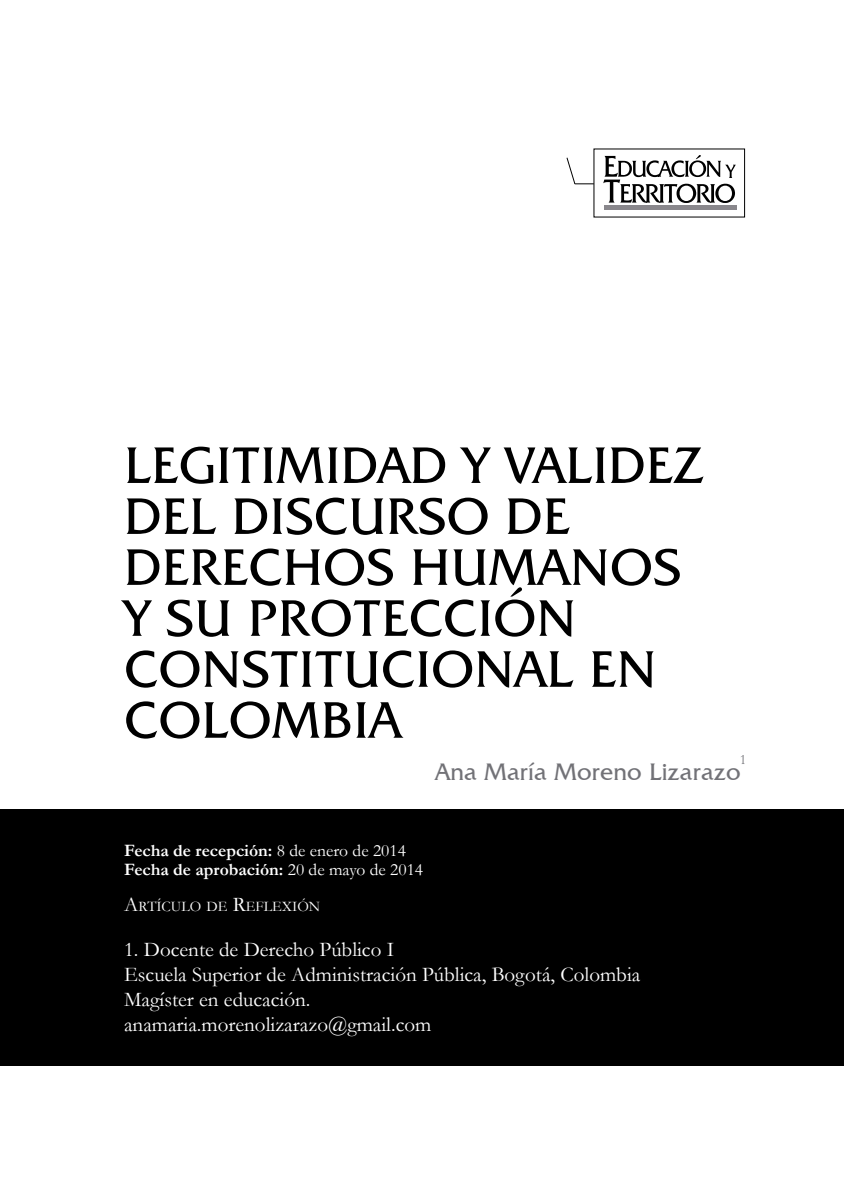
<style>
.page{position:relative;width:844px;height:1191px;background:#fff}
.page>*{position:absolute;margin:0;border:0;box-sizing:border-box;transform-origin:0 0}
.t1{font:52.32px/50.9px "Friz Quadrata IT Cby BT";color:#000}
.t2{font:24.5px "Friz Quadrata IT Cby BT";color:#727277}
.t3{font:21px/25.2px "Garamond";color:#fff}
.t4{font:700 17.5px/19.2px "Garamond";color:#fff}
.t5{font:14.7px "Garamond";color:#fff}
.s1{font-weight:400}
.s2{font-size:21px}
</style>
<div class="page">
<div style="left:1px;top:809px;width:842px;height:257px;background:#000"></div>
<svg style="left:741px;top:755px;width:3px;height:9px"></svg>
<svg style="left:566px;top:157px;width:27px;height:27px"></svg>
<hr style="left:603px;top:206px;width:133px;height:4px;background:#89878c">
<svg style="left:603px;top:155px;width:132px;height:48px"></svg>
<h1 class="t1" style="left:124px;top:439px;width:581px">LEGITIMIDAD Y VALIDEZ<br>DEL DISCURSO DE<br>DERECHOS HUMANOS<br>Y SU PROTECCIÓN<br>CONSTITUCIONAL EN<br>COLOMBIA</h1>
<p class="t2" style="left:435px;top:757px;width:307px">Ana María Moreno Lizarazo</p>
<p class="t4" style="left:124px;top:841px;width:300px">Fecha de recepción: <span class="s1">8 de enero de 2014<br></span>Fecha de aprobación: <span class="s1">20 de mayo de 2014</span></p>
<p class="t5" style="left:124px;top:896px;width:197px"><span class="s2">A</span>RTÍCULO DE <span class="s2">R</span>EFLEXIÓN</p>
<p class="t3" style="left:124px;top:935px;width:517px">1. Docente de Derecho Público I<br>Escuela Superior de Administración Pública, Bogotá, Colombia Magíster en educación.<br>anamaria.morenolizarazo@gmail.com</p>
</div>
